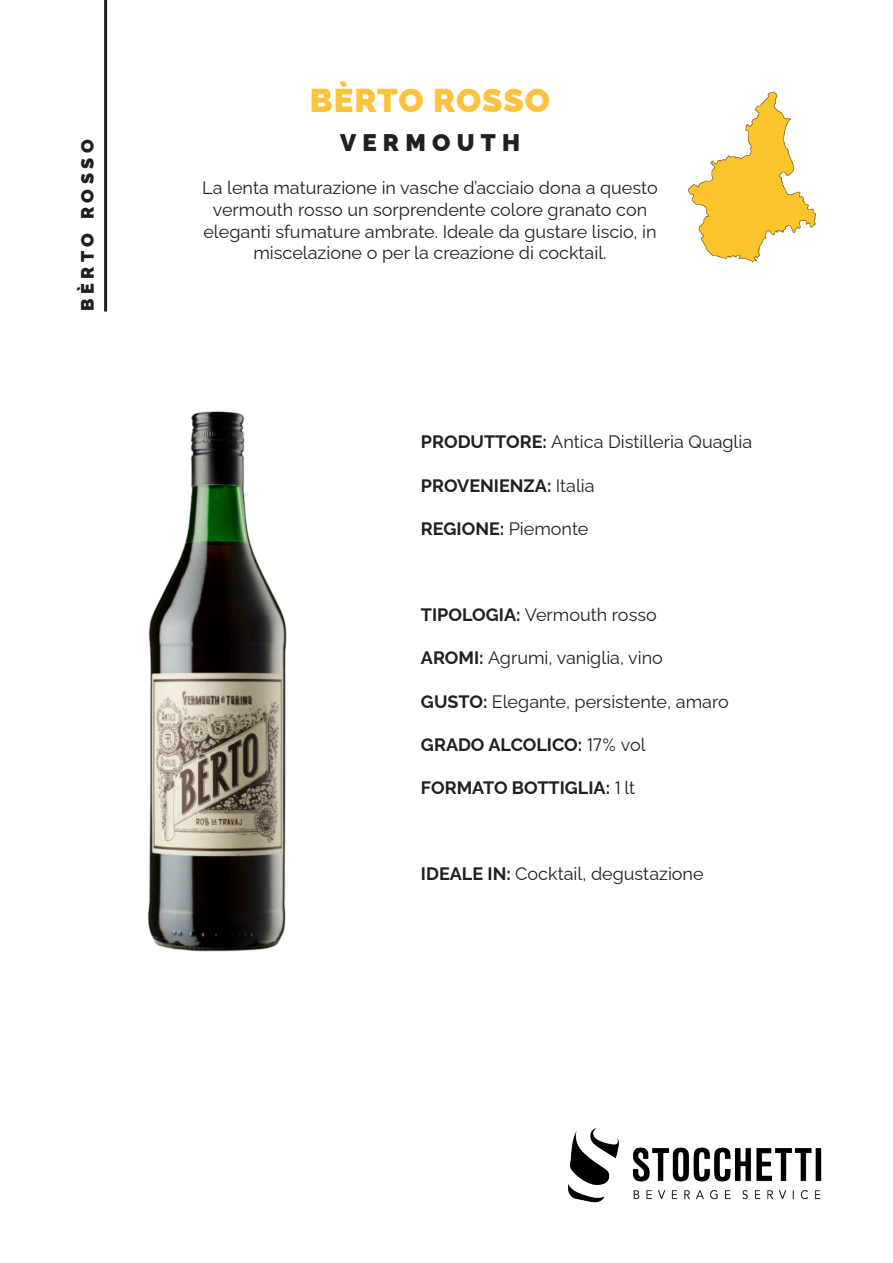
<style>
.page{position:relative;width:893px;height:1263px;background:#fff}
.page>*{position:absolute;margin:0;border:0;box-sizing:border-box;transform-origin:0 0}
.t1{font:900 33px "Raleway";letter-spacing:.025em;color:#fec33e}
.t2{font:900 24px "Raleway";letter-spacing:.26em;color:#231f20}
.t3{font:18px/21.6px "Raleway";color:#231f20;text-align:center}
.t4{font:700 18px "Raleway";color:#231f20}
.t5{font:900 18px "Raleway";letter-spacing:.255em;color:#231f20}
.s1{font-weight:700}
.s2{font-weight:400}
.s3{font-family:"Barlow";font-weight:400}
</style>
<div class="page">
<img style="left:568px;top:1128px;width:254px;height:75px">
<img style="left:148px;top:411px;width:139px;height:541px">
<hr style="left:104px;top:0;width:3px;height:311px;background:#231f20">
<img style="left:688px;top:91px;width:128px;height:171px">
<p class="t5" style="left:73px;top:311px;width:174px;rotate:-90deg">BÈRTO ROSSO</p>
<p class="t1" style="left:310px;top:74px;width:242px">BÈRTO ROSSO</p>
<p class="t2" style="left:340px;top:124px;width:181px">VERMOUTH</p>
<p class="t3" style="left:202px;top:175px;width:457px">La lenta maturazione in vasche d’acciaio dona a questo vermouth rosso un sorprendente colore granato con eleganti sfumature ambrate. Ideale da gustare liscio, in miscelazione o per la creazione di cocktail.</p>
<p class="t3" style="left:421px;top:429px;width:333px"><span class="s1">PRODUTTORE:</span> Antica Distilleria Quaglia</p>
<p class="t4" style="left:421px;top:471px;width:175px">PROVENIENZA: <span class="s2">Italia</span></p>
<p class="t4" style="left:421px;top:514px;width:169px">REGIONE: <span class="s2">Piemonte</span></p>
<p class="t3" style="left:421px;top:602px;width:237px"><span class="s1">TIPOLOGIA:</span> Vermouth rosso</p>
<p class="t3" style="left:421px;top:645px;width:243px"><span class="s1">AROMI:</span> Agrumi, vaniglia, vino</p>
<p class="t3" style="left:421px;top:688px;width:309px"><span class="s1">GUSTO:</span> Elegante, persistente, amaro</p>
<p class="t4" style="left:421px;top:730px;width:226px">GRADO ALCOLICO: <span class="s3">17%</span> <span class="s2">vol</span></p>
<p class="t4" style="left:421px;top:773px;width:216px">FORMATO BOTTIGLIA: <span class="s3">1</span> <span class="s2">lt</span></p>
<p class="t3" style="left:421px;top:861px;width:284px"><span class="s1">IDEALE IN:</span> Cocktail, degustazione</p>
</div>
